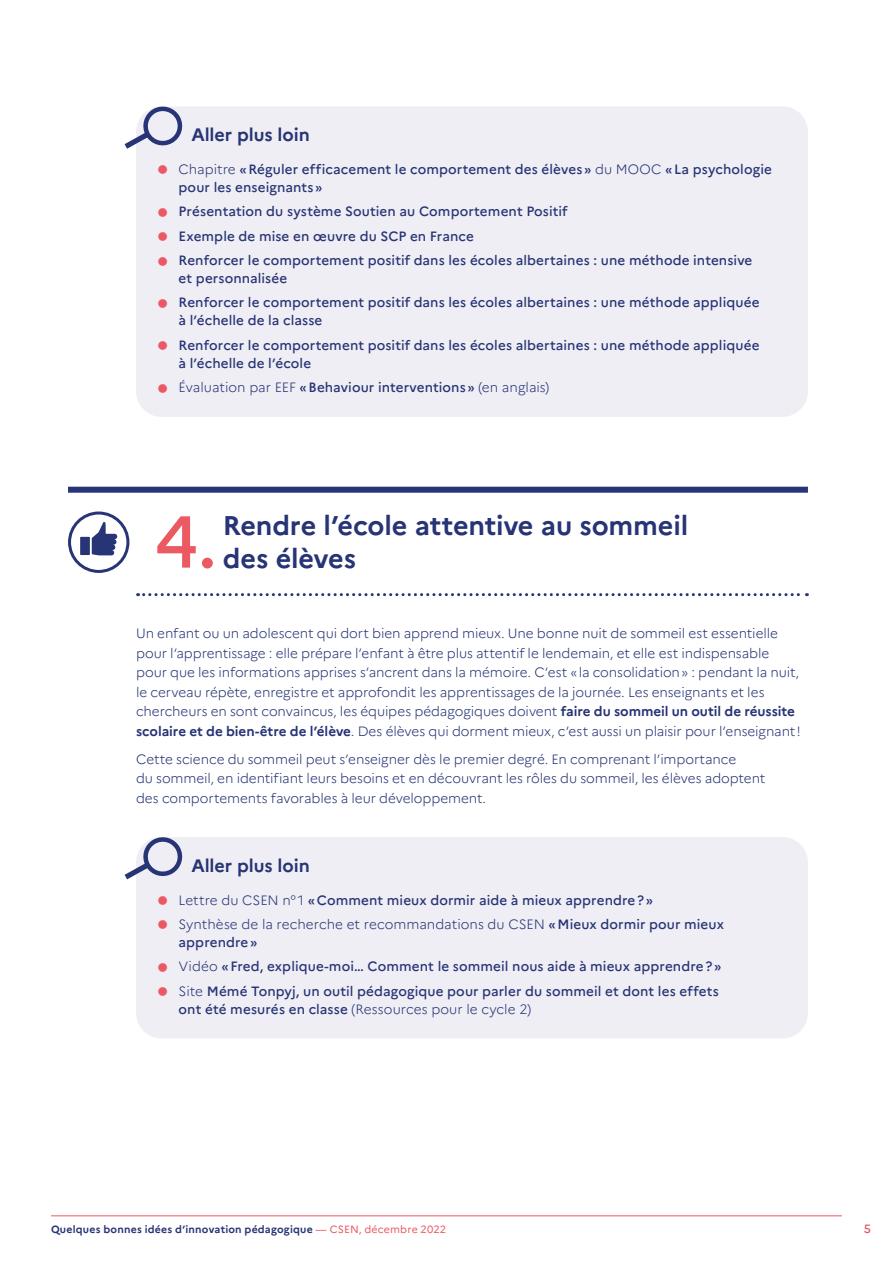
<style>
.page{position:relative;width:893px;height:1263px;background:#fff}
.page>*{position:absolute;margin:0;border:0;box-sizing:border-box;transform-origin:0 0}
.t1{font:500 73.35px "Marianne";color:#eb5a63}
.t2{font:700 27px/32.4px "Marianne";letter-spacing:-.005em;color:#273475}
.t3{font:700 18px "Marianne";letter-spacing:-.005em;color:#273475}
.t4{font:300 13.5px/19.5px "Marianne";letter-spacing:-.005em;color:#273475}
.t5{font:500 13.5px/18px "Marianne";letter-spacing:.005em;color:#273475}
.t6{font:500 12px "Marianne";color:#eb5a63}
.t7{font:700 10.5px "Marianne";letter-spacing:.02em;color:#273475}
.s1{color:#eb5a63}
.s2{font-weight:300}
.s3{font-weight:500}
.s4{font-weight:700}
.s5{font-weight:400;color:#eb5a63}
</style>
<div class="page">
<hr style="left:51px;top:1215px;width:791px;height:1px;background:#eb5a63">
<div style="left:136px;top:106px;width:672px;height:74px;background:#efeef5;border-radius:26px"></div>
<svg style="left:136px;top:160px;width:672px;height:25px"></svg>
<div style="left:136px;top:185px;width:672px;height:49px;background:#efeef5"></div>
<div style="left:136px;top:234px;width:672px;height:42px;background:#efeef5"></div>
<div style="left:136px;top:276px;width:672px;height:42px;background:#efeef5"></div>
<div style="left:136px;top:318px;width:672px;height:43px;background:#efeef5"></div>
<div style="left:136px;top:361px;width:672px;height:56px;background:#efeef5"></div>
<div style="left:68px;top:487px;width:740px;height:6px;background:#273475"></div>
<svg style="left:138px;top:593px;width:669px;height:3px"></svg>
<div style="left:136px;top:929px;width:672px;height:11px;background:#efeef5"></div>
<div style="left:136px;top:940px;width:672px;height:24px;background:#efeef5"></div>
<div style="left:136px;top:964px;width:672px;height:74px;background:#efeef5"></div>
<svg style="left:125px;top:106px;width:58px;height:43px"></svg>
<svg style="left:70px;top:513px;width:58px;height:58px"></svg>
<div style="left:68px;top:511px;width:61px;height:62px;border:3px solid #273475;border-radius:50%"></div>
<svg style="left:80px;top:521px;width:37px;height:34px"></svg>
<div style="left:125px;top:837px;width:683px;height:92px;background:#efeef5"></div>
<h3 class="t3" style="left:191px;top:124px;width:120px">Aller plus loin</h3>
<p class="t5" style="left:179px;top:160px;width:595px;text-indent:-21px"><span class="s1">●</span> <span class="s2">Chapitre</span> «Réguler efficacement le comportement des élèves» <span class="s2">du MOOC</span> «La psychologie pour les enseignants»</p>
<p class="t5" style="left:157px;top:202px;width:412px"><span class="s1">●</span> Présentation du système Soutien au Comportement Positif</p>
<p class="t5" style="left:157px;top:227px;width:318px"><span class="s1">●</span> Exemple de mise en œuvre du SCP en France</p>
<p class="t5" style="left:179px;top:251px;width:575px;text-indent:-21px"><span class="s1">●</span> Renforcer le comportement positif dans les écoles albertaines : une méthode intensive et personnalisée</p>
<p class="t5" style="left:179px;top:294px;width:582px;text-indent:-21px"><span class="s1">●</span> Renforcer le comportement positif dans les écoles albertaines : une méthode appliquée à l’échelle de la classe</p>
<p class="t5" style="left:179px;top:336px;width:582px;text-indent:-21px"><span class="s1">●</span> Renforcer le comportement positif dans les écoles albertaines : une méthode appliquée à l’échelle de l’école</p>
<p class="t4" style="left:157px;top:378px;width:393px"><span class="s1">●</span> Évaluation par EEF <span class="s3">«Behaviour interventions»</span> (en anglais)</p>
<h1 class="t1" style="left:155px;top:497px;width:64px">4.</h1>
<h2 class="t2" style="left:223px;top:509px;width:467px">Rendre l’école attentive au sommeil des élèves</h2>
<p class="t4" style="left:136px;top:624px;width:666px">Un enfant ou un adolescent qui dort bien apprend mieux. Une bonne nuit de sommeil est essentielle pour l’apprentissage : elle prépare l’enfant à être plus attentif le lendemain, et elle est indispensable pour que les informations apprises s’ancrent dans la mémoire. C’est «la consolidation» : pendant la nuit, le cerveau répète, enregistre et approfondit les apprentissages de la journée. Les enseignants et les chercheurs en sont convaincus, les équipes pédagogiques doivent <span class="s4">faire du sommeil un outil de réussite scolaire et de bien-être de l’élève</span>. Des élèves qui dorment mieux, c’est aussi un plaisir pour l’enseignant!</p>
<p class="t4" style="left:136px;top:749px;width:631px">Cette science du sommeil peut s’enseigner dès le premier degré. En comprenant l’importance<br>du sommeil, en identifiant leurs besoins et en découvrant les rôles du sommeil, les élèves adoptent des comportements favorables à leur développement.</p>
<h3 class="t3" style="left:191px;top:854px;width:120px">Aller plus loin</h3>
<p class="t5" style="left:157px;top:891px;width:497px"><span class="s1">●</span> <span class="s2">Lettre du CSEN n° 1</span> «Comment mieux dormir aide à mieux apprendre?»</p>
<p class="t4" style="left:179px;top:915px;width:547px;line-height:18px;text-indent:-21px"><span class="s1">●</span> Synthèse de la recherche et recommandations du CSEN <span class="s3">«Mieux dormir pour mieux apprendre»</span></p>
<p class="t5" style="left:157px;top:957px;width:565px"><span class="s1">●</span> <span class="s2">Vidéo</span> «Fred, explique-moi… Comment le sommeil nous aide à mieux apprendre?»</p>
<p class="t5" style="left:179px;top:982px;width:542px;text-indent:-21px"><span class="s1">●</span> <span class="s2">Site</span> Mémé Tonpyj, un outil pédagogique pour parler du sommeil et dont les effets ont été mesurés en classe <span class="s2">(Ressources pour le cycle 2)</span></p>
<p class="t7" style="left:51px;top:1223px;width:397px">Quelques bonnes idées d’innovation pédagogique <span class="s5">— CSEN, décembre 2022</span></p>
<p class="t6" style="left:864px;top:1221px;width:9px">5</p>
</div>
